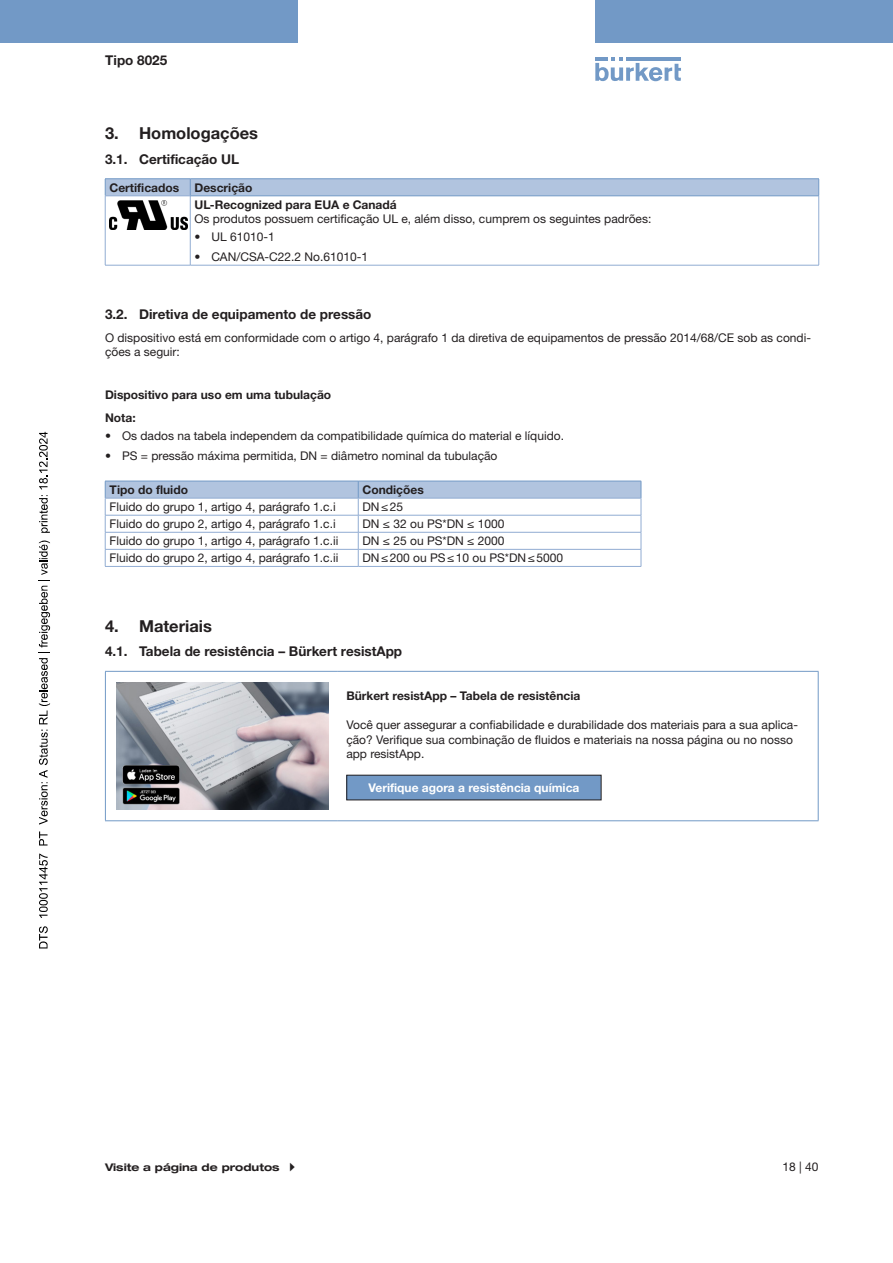
<style>
.page{position:relative;width:893px;height:1263px;background:#fff}
.page>*{position:absolute;margin:0;border:0;box-sizing:border-box;transform-origin:0 0}
.t1{font:700 16.5px "Helvetica Neue LTW1 G";color:#231f20}
.t2{font:700 13.5px "Helvetica Neue LTW1 G";color:#231f20}
.Bodytext___8pt{font:12px/14.4px "Helvetica Neue LTW1 G";color:#231f20}
.Bodytext___8pt___bol{font:700 12px "Helvetica Neue LTW1 G";color:#231f20}
.Bodytext___8pt___bol-2{font:700 12px "Helvetica Neue LTW1 G";color:#fff}
.Title___chapter_3{font:700 12px "Helvetica Neue LTW1 G";color:#231f20}
.t3{font:700 expanded 10.5px "Helvetica Neue LTW1 G";color:#231f20}
</style>
<div class="page">
<svg style="left:595px;top:57px;width:86px;height:24px"></svg>
<hr style="left:626px;top:57px;width:55px;height:4px;background:#7299c6">
<div style="left:0;top:0;width:298px;height:42px;background:#7299c6"></div>
<div style="left:595px;top:0;width:298px;height:42px;background:#7299c6"></div>
<hr style="left:190px;top:196px;width:1px;height:69px;background:#91acd2">
<hr style="left:105px;top:265px;width:85px;height:1px;background:#91acd2">
<hr style="left:190px;top:265px;width:629px;height:1px;background:#91acd2">
<hr style="left:105px;top:178px;width:85px;height:1px;background:#7299c6">
<hr style="left:190px;top:178px;width:629px;height:1px;background:#7299c6">
<svg style="left:105px;top:179px;width:714px;height:17px"></svg>
<hr style="left:190px;top:196px;width:629px;height:1px;background:#7299c6">
<hr style="left:105px;top:196px;width:85px;height:1px;background:#91acd2">
<hr style="left:105px;top:196px;width:1px;height:69px;background:#91acd2">
<hr style="left:818px;top:196px;width:1px;height:69px;background:#91acd2">
<img style="left:109px;top:200px;width:78px;height:30px">
<hr style="left:105px;top:566px;width:253px;height:1px;background:#91acd2">
<svg style="left:105px;top:481px;width:537px;height:85px"></svg>
<hr style="left:358px;top:566px;width:283px;height:1px;background:#91acd2">
<hr style="left:105px;top:671px;width:233px;height:1px;background:#7299c6">
<hr style="left:105px;top:672px;width:1px;height:148px;background:#7299c6">
<hr style="left:338px;top:671px;width:481px;height:1px;background:#7299c6">
<hr style="left:818px;top:672px;width:1px;height:148px;background:#7299c6">
<hr style="left:105px;top:820px;width:233px;height:1px;background:#7299c6">
<hr style="left:338px;top:820px;width:481px;height:1px;background:#7299c6">
<img style="left:116px;top:682px;width:213px;height:128px">
<div style="left:347px;top:775px;width:254px;height:25px;background:#7299c6"></div>
<div style="left:346px;top:775px;width:255px;height:25px;border:1px solid #231f20"></div>
<svg style="left:39px;top:926px;width:9px;height:22px"></svg>
<svg style="left:39px;top:854px;width:9px;height:64px"></svg>
<svg style="left:39px;top:831px;width:9px;height:14px"></svg>
<svg style="left:39px;top:540px;width:11px;height:285px"></svg>
<svg style="left:39px;top:495px;width:11px;height:38px"></svg>
<svg style="left:39px;top:432px;width:9px;height:57px"></svg>
<p class="t2" style="left:105px;top:52px;width:64px">Tipo 8025</p>
<p class="t1" style="left:105px;top:123px;width:155px">3. Homologações</p>
<p class="t2" style="left:105px;top:151px;width:136px">3.1. Certificação UL</p>
<p class="Bodytext___8pt___bol" style="left:109px;top:180px;width:71px">Certificados</p>
<p class="Bodytext___8pt___bol" style="left:195px;top:180px;width:59px">Descrição</p>
<p class="Bodytext___8pt___bol" style="left:195px;top:197px;width:204px">UL-Recognized para EUA e Canadá</p>
<p class="Bodytext___8pt" style="left:195px;top:211px;width:458px">Os produtos possuem certificação UL e, além disso, cumprem os seguintes padrões:</p>
<p class="Bodytext___8pt" style="left:195px;top:229px;width:82px">• UL 61010‑1</p>
<p class="Bodytext___8pt" style="left:195px;top:249px;width:175px">• CAN/CSA-C22.2 No.61010‑1</p>
<p class="t2" style="left:105px;top:306px;width:268px">3.2. Diretiva de equipamento de pressão</p>
<p class="Bodytext___8pt" style="left:105px;top:330px;width:707px">O dispositivo está em conformidade com o artigo 4, parágrafo 1 da diretiva de equipamentos de pressão 2014/68/CE sob as condi&shy;ções a seguir:</p>
<p class="Title___chapter_3" style="left:105px;top:388px;width:228px">Dispositivo para uso em uma tubulação</p>
<p class="Bodytext___8pt___bol" style="left:105px;top:410px;width:32px">Nota:</p>
<p class="Bodytext___8pt" style="left:105px;top:428px;width:461px">• Os dados na tabela independem da compatibilidade química do material e líquido.</p>
<p class="Bodytext___8pt" style="left:105px;top:448px;width:394px">• PS = pressão máxima permitida, DN = diâmetro nominal da tubulação</p>
<p class="Bodytext___8pt___bol" style="left:109px;top:482px;width:80px">Tipo do fluido</p>
<p class="Bodytext___8pt___bol" style="left:362px;top:482px;width:63px">Condições</p>
<p class="Bodytext___8pt" style="left:109px;top:499px;width:228px">Fluido do grupo 1, artigo 4, parágrafo 1.c.i</p>
<p class="Bodytext___8pt" style="left:362px;top:499px;width:42px">DN≤25</p>
<p class="Bodytext___8pt" style="left:109px;top:516px;width:228px">Fluido do grupo 2, artigo 4, parágrafo 1.c.i</p>
<p class="Bodytext___8pt" style="left:362px;top:516px;width:144px">DN ≤ 32 ou PS*DN ≤ 1000</p>
<p class="Bodytext___8pt" style="left:109px;top:533px;width:230px">Fluido do grupo 1, artigo 4, parágrafo 1.c.ii</p>
<p class="Bodytext___8pt" style="left:362px;top:533px;width:144px">DN ≤ 25 ou PS*DN ≤ 2000</p>
<p class="Bodytext___8pt" style="left:109px;top:551px;width:230px">Fluido do grupo 2, artigo 4, parágrafo 1.c.ii</p>
<p class="Bodytext___8pt" style="left:362px;top:551px;width:202px">DN≤200 ou PS≤10 ou PS*DN≤5000</p>
<p class="t1" style="left:105px;top:616px;width:108px">4. Materiais</p>
<p class="t2" style="left:105px;top:643px;width:299px">4.1. Tabela de resistência – Bürkert resistApp</p>
<p class="Bodytext___8pt___bol" style="left:346px;top:689px;width:235px">Bürkert resistApp – Tabela de resistência</p>
<p class="Bodytext___8pt" style="left:346px;top:718px;width:453px">Você quer assegurar a confiabilidade e durabilidade dos materiais para a sua aplica&shy;ção? Verifique sua combinação de fluidos e materiais na nossa página ou no nosso app resistApp.</p>
<p class="Bodytext___8pt___bol-2" style="left:368px;top:780px;width:213px">Verifique agora a resistência química</p>
<p class="t3" style="left:105px;top:1161px;width:176px">Visite a página de produtos</p>
<p class="Bodytext___8pt" style="left:782px;top:1159px;width:38px">18 | 40</p>
</div>
